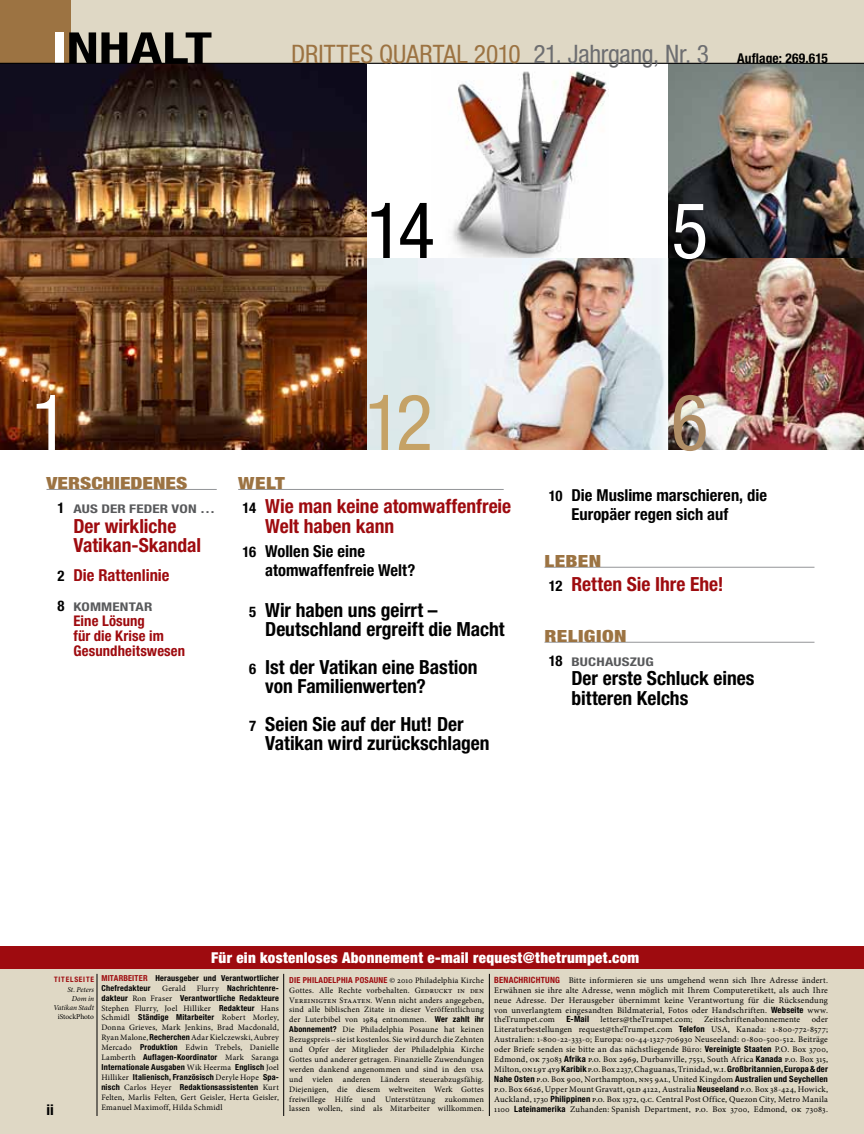
<style>
.page{position:relative;width:864px;height:1134px;background:#fff}
.page>*{position:absolute;margin:0;border:0;box-sizing:border-box;transform-origin:0 0}
.t1{font:condensed 77.7px "Helvetica Neue LT Std";color:#fff}
.t2{font:condensed 77.7px "Helvetica Neue LT Std";color:#c5a266}
.t3{font:condensed 77.7px "Helvetica Neue LT Std";color:#000}
.t4{font:condensed 77.7px "Helvetica Neue LT Std";color:#b08e66}
.t5{font:700 condensed 43.2px "Helvetica Neue LT Std";letter-spacing:.005em;color:#000;scale:1.31 1}
.t6{font:condensed 25.5px "Helvetica Neue LT Std";letter-spacing:-.01em;color:#9c7342}
.t7{font:700 condensed 19.5px/19.5px "Helvetica Neue LT Std";color:#000}
.t8{font:700 condensed 19.5px/19.5px "Helvetica Neue LT Std";color:#9e0b0f}
.t9{font:900 condensed 16.8px "Helvetica Neue LT Std";letter-spacing:.025em;color:#9c7342;scale:1.25 1}
.t10{font:700 condensed 16.5px/19.5px "Helvetica Neue LT Std";color:#000}
.t11{font:700 condensed 16.5px "Helvetica Neue LT Std";letter-spacing:-.005em;color:#9e0b0f}
.t12{font:900 condensed 15px "Helvetica Neue LT Std";letter-spacing:.025em;color:#fff}
.t13{font:700 condensed 14.7px/15px "Helvetica Neue LT Std";letter-spacing:.005em;color:#9e0b0f}
.t14{font:700 condensed 14.7px "Helvetica Neue LT Std";color:#000;scale:1.05 1}
.t15{font:700 condensed 13.5px "Helvetica Neue LT Std";letter-spacing:.01em;color:#000}
.t16{font:700 condensed 12px "Helvetica Neue LT Std";letter-spacing:.015em;color:#58595b;scale:1.25 1}
.t17{font:8.7px/9.9px "Minion Pro";letter-spacing:.02em;color:#000;text-align:justify}
.t18{font:700 condensed 8.7px "Helvetica Neue LT Std";color:#000}
.t19{font:8.25px/9.9px "Minion Pro";letter-spacing:.02em;color:#000;text-align:justify}
.t20{font:700 condensed 8.25px/9.9px "Helvetica Neue LT Std";letter-spacing:.025em;color:#000}
.t21{font:italic 7.5px/9px "Minion Pro";letter-spacing:-.005em;color:#000;text-align:right}
.t22{font:7.5px "Minion Pro";color:#000}
.s1{color:#fff}
.s2{color:#6d6e71}
.s3{font-size:14.7px;color:#000}
.s4{font-size:14.7px}
.s5{color:#9e0b0f}
.s6{font-family:"Minion Pro";font-weight:400;font-stretch:normal}
.s7{font-family:"Helvetica Neue LT Std";font-weight:700;font-stretch:condensed}
.s8{font-family:"Helvetica Neue LT Std";font-weight:700;font-stretch:condensed;color:#9e0b0f}
</style>
<div class="page">
<div style="left:0;top:0;width:864px;height:64px;background:#dfd8c5"></div>
<div style="left:0;top:0;width:71px;height:63px;background:#9c7342"></div>
<div style="left:0;top:968px;width:864px;height:166px;background:#dfd8c5"></div>
<hr style="left:489px;top:974px;width:1px;height:142px;background:#000">
<hr style="left:97px;top:974px;width:1px;height:142px;background:#000">
<hr style="left:283px;top:974px;width:1px;height:142px;background:#000">
<div style="left:0;top:946px;width:864px;height:23px;background:#9e0b0f"></div>
<hr style="left:863px;top:0;width:1px;height:63px;background:#9c7342">
<img style="left:668px;top:258px;width:196px;height:192px">
<img style="left:668px;top:64px;width:196px;height:194px">
<img style="left:366px;top:258px;width:301px;height:192px">
<img style="left:452px;top:71px;width:155px;height:187px">
<img style="left:0;top:64px;width:366px;height:386px">
<hr style="left:0;top:63px;width:864px;height:1px;background:#000">
<hr style="left:544px;top:567px;width:270px;height:1px;background:#939598">
<hr style="left:544px;top:642px;width:270px;height:1px;background:#939598">
<hr style="left:238px;top:489px;width:266px;height:1px;background:#939598">
<hr style="left:46px;top:489px;width:171px;height:1px;background:#939598">
<h2 class="t5" style="left:52px;top:22px;width:124px"><span class="s1">i</span>nhalt</h2>
<h3 class="t6" style="left:291px;top:39px;width:420px">DRITTES QUARTAL 2010 <span class="s2">21. JAHRGANG, NR. 3</span></h3>
<h3 class="t15" style="left:737px;top:50px;width:92px">Auflage: 269.615</h3>
<h1 class="t3" style="left:366px;top:186px;width:70px">14</h1>
<h1 class="t1" style="left:671px;top:186px;width:39px">5</h1>
<h1 class="t1" style="left:31px;top:378px;width:39px">1</h1>
<h3 class="t9" style="left:46px;top:473px;width:114px">verschiedenes</h3>
<h3 class="t16" style="left:57px;top:502px;width:43px"><span class="s3">1</span> aus der</h3>
<h3 class="t16" style="left:129px;top:502px;width:8px">feder</h3>
<h3 class="t16" style="left:172px;top:502px;width:36px">vo n …</h3>
<h3 class="t8" style="left:74px;top:516px;width:129px">Der wirkliche<br>Vatikan-Skandal</h3>
<h3 class="t11" style="left:57px;top:565px;width:114px"><span class="s3">2</span> Die Rattenlinie</h3>
<h3 class="t16" style="left:57px;top:599px;width:28px"><span class="s3">8</span> Komme</h3>
<h3 class="t16" style="left:120px;top:599px;width:25px">ntar</h3>
<h3 class="t13" style="left:74px;top:613px;width:113px">Eine Lösung<br>für die Krise im<br>Gesundheitswesen</h3>
<h1 class="t2" style="left:364px;top:378px;width:70px">12</h1>
<h1 class="t4" style="left:671px;top:378px;width:39px">6</h1>
<h3 class="t9" style="left:238px;top:473px;width:36px">welt</h3>
<h3 class="t8" style="left:265px;top:496px;width:248px;text-indent:-23px"><span class="s3">14</span> Wie man keine atomwaffenfreie<br>Welt haben kann</h3>
<h3 class="t10" style="left:265px;top:541px;width:152px;text-indent:-23px"><span class="s4">16</span> Wollen Sie eine atomwaffenfreie Welt?</h3>
<h3 class="t7" style="left:265px;top:600px;width:241px;text-indent:-16px"><span class="s4">5</span> Wir haben uns geirrt –<br>Deutschland ergreift die Macht</h3>
<h3 class="t7" style="left:265px;top:657px;width:214px;text-indent:-16px"><span class="s4">6</span> Ist der Vatikan eine Bastion von Familienwerten?</h3>
<h3 class="t7" style="left:265px;top:714px;width:226px;text-indent:-16px"><span class="s4">7</span> Seien Sie auf der Hut! Der<br>Vatikan wird zurückschlagen</h3>
<h3 class="t10" style="left:572px;top:485px;width:197px;text-indent:-23px"><span class="s4">10</span> Die Muslime marschieren, die<br>Europäer regen sich auf</h3>
<h3 class="t9" style="left:544px;top:551px;width:47px">leben</h3>
<h3 class="t8" style="left:549px;top:574px;width:176px"><span class="s3">12</span> Retten Sie Ihre Ehe!</h3>
<h3 class="t9" style="left:544px;top:626px;width:67px">religion</h3>
<h3 class="t16" style="left:549px;top:654px;width:84px"><span class="s3">18</span> buchauszug</h3>
<h3 class="t7" style="left:572px;top:668px;width:185px">Der erste Schluck eines bitteren Kelchs</h3>
<h3 class="t12" style="left:211px;top:949px;width:430px">Für ein kostenloses Abonnement e-mail request@thetrumpet.com</h3>
<p class="t20" style="left:101px;top:973px;width:179px;text-indent:-47px"><sub>TITELSEITE</sub> <span class="s5">MITARBEITER</span> Herausgeber und Verantwortlicher<br>Chefredakteur</p>
<p class="t20" style="left:101px;top:983px;width:179px;text-align:right"><span class="s6">Flurry</span> Nachrichtenre-<br>dakteur <span class="s6">Ron Fraser</span> Verantwortliche Redakteure</p>
<p class="t19" style="left:101px;top:1003px;width:179px">Stephen Flurry, Joel Hilliker <span class="s7">Redakteur</span> Hans Schmidl <span class="s7">Ständige Mitarbeiter</span> Robert Morley, Donna Grieves, Mark Jenkins, Brad Macdonald, Ryan Malone, <span class="s7">Recherchen</span> Adar Kielczewski, Aubrey Mercado <span class="s7">Produktion</span> Edwin Trebels, Danielle</p>
<p class="t20" style="left:101px;top:1052px;width:179px;text-align:justify"><span class="s6">Lamberth</span> Auflagen-Koordinator <span class="s6">Mark Saranga </span>Internationale Ausgaben <span class="s6">Wik Heerma</span> Englisch <span class="s6">Joel Hilliker</span> Italienisch, Französisch <span class="s6">Deryle Hope</span> Spa&shy;nisch <span class="s6">Carlos Heyer</span> Redaktionsassistenten <span class="s6">Kurt</span></p>
<p class="t19" style="left:101px;top:1092px;width:179px">Felten, Marlis Felten, Gert Geisler, Herta Geisler,<br>Emanuel Maximoff, Hilda Schmidl</p>
<p class="t19" style="left:162px;top:983px;width:25px">Gerald</p>
<p class="t21" style="left:53px;top:986px;width:42px">St. Peters<br>Dom in<br>Vatikan Stadt</p>
<p class="t22" style="left:58px;top:1012px;width:38px">iStockPhoto</p>
<h3 class="t14" style="left:46px;top:1100px;width:9px">ii</h3>
<p class="t19" style="left:289px;top:975px;width:196px"><span class="s8">DIE PHILADELPHIA POSAUNE</span> © 2010 Philadelphia Kirche Gottes. Alle Rechte vorbehalten. Gedruckt in den Vereinigten Staaten. Wenn nicht anders angegeben, sind alle biblischen Zitate in dieser Veröffentlichung der Luterbibel von 1984 entnommen. <span class="s7">Wer zahlt ihr Abonnement?</span> Die Philadelphia Posaune hat keinen Bezugspreis–sie ist kostenlos. Sie wird durch die Zehnten und Opfer der Mitglieder der Philadelphia Kirche Gottes und anderer getragen. Finanzielle Zuwendungen werden dankend angenommen und sind in den usa und vielen anderen Ländern steuerabzugsfähig.<br>Diejenigen, die diesem weltweiten Werk Gottes freiwillege Hilfe und Unterstützung zukommen lassen wollen, sind als Mitarbeiter willkommen.</p>
<p class="t17" style="left:494px;top:975px;width:335px"><span class="s8">BENACHRICHTUNG</span> Bitte informieren sie uns umgehend wenn sich Ihre Adresse ändert.<br>Erwähnen sie ihre alte Adresse, wenn möglich mit Ihrem Computeretikett, als auch Ihre neue Adresse. Der Herausgeber übernimmt keine Verantwortung für die Rücksendung von unverlangtem eingesandten Bildmaterial, Fotos oder Handschriften. <span class="s7">Webseite</span> www. theTrumpet.com</p>
<p class="t18" style="left:566px;top:1014px;width:24px">E-Mail</p>
<p class="t17" style="left:601px;top:1015px;width:94px">letters@theTrumpet.com;</p>
<p class="t17" style="left:704px;top:1015px;width:98px">Zeitschriftenabonnemente</p>
<p class="t17" style="left:494px;top:1015px;width:335px;text-indent:317px">oder Literaturbestellungen request@theTrumpet.com <span class="s7">Telefon</span> USA, Kanada: 1-800-772-8577; Australien: 1-800-22-333-0; Europa: 00-44-1327-706930 Neuseeland: 0-800-500-512. Beiträge oder Briefe senden sie bitte an das nächstliegende Büro: <span class="s7">Vereinigte Staaten</span> P.O. Box 3700, Edmond, ok 73083 <span class="s7">Afrika</span> p.o. Box 2969, Durbanville, 7551, South Africa <span class="s7">Kanada</span> p.o. Box 315, Milton, onl9t 4y9 <span class="s7">Karibik</span>p.o. Box 2237, Chaguanas, Trinidad, w.i. <span class="s7">Großbritannien, Europa &amp; der Nahe Osten</span> p.o. Box 900, Northampton, nn5 9al, United Kingdom <span class="s7">Australien und Seychellen </span>p.o. Box 6626, Upper Mount Gravatt, qld 4122, Australia <span class="s7">Neuseeland</span> p.o. Box 38-424, Howick, Auckland, 1730 <span class="s7">Philippinen</span> p.o. Box 1372, q.c. Central Post Office, Quezon City, Metro Manila 1100 <span class="s7">Lateinamerika</span> Zuhanden: Spanish Department, p.o. Box 3700, Edmond, ok 73083.</p>
</div>
